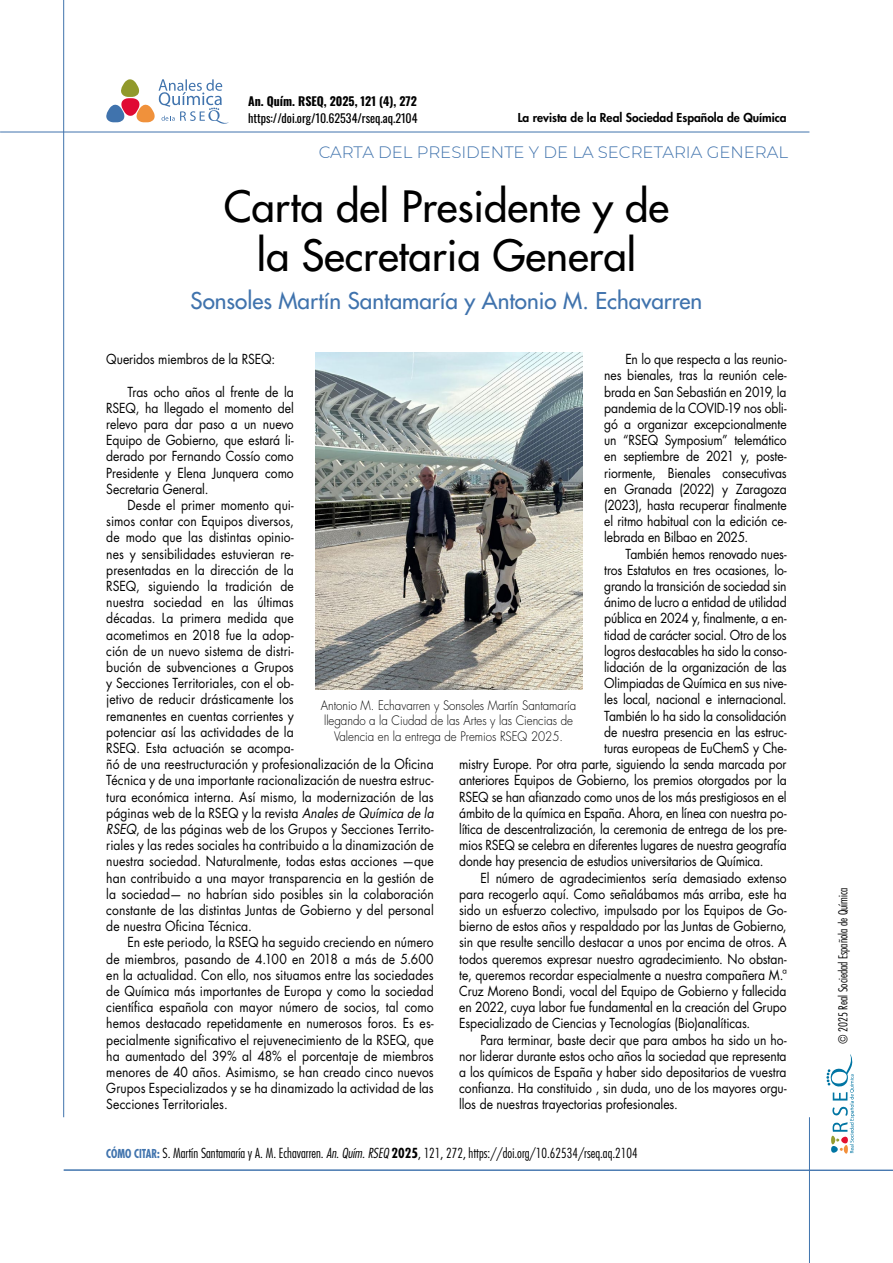
<style>
.page{position:relative;width:893px;height:1263px;background:#fff}
.page>*{position:absolute;margin:0;border:0;box-sizing:border-box;transform-origin:0 0}
.t1{font:500 42px/48.3px "Futura Std";color:#000;text-align:center}
.t2{font:500 22.5px "Futura Std";color:#4073ad}
.t3{font:300 16.5px "Montserrat";color:#4073ad}
.t4{font:13.5px/16.2px "Futura Std";letter-spacing:-.005em;color:#000;text-align:justify;scale:.9 1}
.t5{font:300 condensed 13.5px "Futura Std";color:#000}
.t6{font:300 12.75px/15.3px "Futura Std";color:#000;text-align:center;scale:.9 1}
.t7{font:12px/16.5px "Oswald";color:#000}
.t8{font:800 12px "Futura Std";color:#000}
.t9{font:300 condensed 12px "Futura Std";color:#000}
.s1{font-style:italic}
.s2{font-weight:700;font-size:12px;color:#4073ad}
.s3{font-weight:700}
</style>
<div class="page">
<svg style="left:106px;top:79px;width:123px;height:45px"></svg>
<svg style="left:826px;top:1054px;width:29px;height:99px"></svg>
<hr style="left:0;top:132px;width:809px;height:1px;background:#4073ad">
<hr style="left:64px;top:1170px;width:829px;height:1px;background:#4073ad">
<hr style="left:63px;top:0;width:1px;height:1117px;background:#4073ad">
<hr style="left:809px;top:1117px;width:1px;height:146px;background:#4073ad">
<img style="left:315px;top:353px;width:268px;height:337px">
<p class="t7" style="left:248px;top:92px;width:171px">An. Quím. RSEQ, 2025, 121 (4), 272 https://doi.org/10.62534/rseq.aq.2104</p>
<p class="t8" style="left:518px;top:110px;width:270px">La revista de la Real Sociedad Española de Química</p>
<p class="t3" style="left:319px;top:141px;width:471px">CARTA DEL PRESIDENTE Y DE LA SECRETARIA GENERAL</p>
<h1 class="t1" style="left:224px;top:183px;width:447px">Carta del Presidente y de la Secretaria General</h1>
<h2 class="t2" style="left:191px;top:287px;width:513px">Sonsoles Martín Santamaría y Antonio M. Echavarren</h2>
<p class="t4" style="left:106px;top:351px;width:189px">Queridos miembros de la RSEQ:</p>
<p class="t4" style="left:106px;top:384px;width:210px;text-indent:21px">Tras ocho años al frente de la RSEQ, ha llegado el momento del relevo para dar paso a un nuevo Equipo de Gobierno, que estará li&shy;derado por Fernando Cossío como Presidente y Elena Junquera como Secretaria General.</p>
<p class="t4" style="left:106px;top:497px;width:365px;text-align:left;text-indent:21px">Desde el primer momento qui-<br>simos contar con Equipos diversos,<br>de modo que las distintas opinio-<br>nes y sensibilidades estuvieran re-<br>presentadas en la dirección de la<br>RSEQ, siguiendo la tradición de<br>nuestra sociedad en las últimas<br>décadas. La primera medida que<br>acometimos en 2018 fue la adop-<br>ción de un nuevo sistema de distri-<br>bución de subvenciones a Grupos<br>y Secciones Territoriales, con el ob-<br>jetivo de reducir drásticamente los<br>remanentes en cuentas corrientes y<br>potenciar así las actividades de la<br>RSEQ. Esta actuación se acompa-<br>ñó de una reestructuración y profesionalización de la Oficina Técnica y de una importante racionalización de nuestra estruc&shy;tura económica interna. Así mismo, la modernización de las páginas web de la RSEQ y la revista <span class="s1">Anales de Química de la RSEQ</span>, de las páginas web de los Grupos y Secciones Territo&shy;riales y las redes sociales ha contribuido a la dinamización de nuestra sociedad. Naturalmente, todas estas acciones —que han contribuido a una mayor transparencia en la gestión de la sociedad— no habrían sido posibles sin la colaboración constante de las distintas Juntas de Gobierno y del personal de nuestra Oficina Técnica.</p>
<p class="t4" style="left:106px;top:934px;width:365px;text-indent:21px">En este periodo, la RSEQ ha seguido creciendo en número de miembros, pasando de 4.100 en 2018 a más de 5.600 en la actualidad. Con ello, nos situamos entre las sociedades de Química más importantes de Europa y como la sociedad científica española con mayor número de socios, tal como hemos destacado repetidamente en numerosos foros. Es es&shy;pecialmente significativo el rejuvenecimiento de la RSEQ, que ha aumentado del 39% al 48% el porcentaje de miembros menores de 40 años. Asimismo, se han creado cinco nuevos Grupos Especializados y se ha dinamizado la actividad de las Secciones Territoriales.</p>
<p class="t4" style="left:604px;top:351px;width:204px;text-indent:21px">En lo que respecta a las reunio&shy;nes bienales, tras la reunión cele&shy;brada en San Sebastián en 2019, la pandemia de la COVID-19 nos obli&shy;gó a organizar excepcionalmente un “RSEQ Symposium” telemático en septiembre de 2021 y, poste&shy;riormente, Bienales consecutivas en Granada (2022) y Zaragoza (2023), hasta recuperar finalmente el ritmo habitual con la edición ce&shy;lebrada en Bilbao en 2025.</p>
<p class="t4" style="left:625px;top:546px;width:181px">También hemos renovado nues-</p>
<p class="t4" style="left:604px;top:562px;width:204px">tros Estatutos en tres ocasiones, lo-</p>
<p class="t4" style="left:604px;top:578px;width:204px">grando la transición de sociedad sin</p>
<p class="t4" style="left:604px;top:594px;width:204px">ánimo de lucro a entidad de utilidad</p>
<p class="t4" style="left:604px;top:610px;width:204px">pública en 2024 y, finalmente, a en-</p>
<p class="t4" style="left:604px;top:627px;width:204px">tidad de carácter social. Otro de los</p>
<p class="t4" style="left:604px;top:643px;width:204px">logros destacables ha sido la conso-</p>
<p class="t4" style="left:604px;top:659px;width:204px">lidación de la organización de las</p>
<p class="t4" style="left:604px;top:675px;width:204px">Olimpiadas de Química en sus nive-</p>
<p class="t4" style="left:604px;top:691px;width:204px">les local, nacional e internacional.</p>
<p class="t4" style="left:604px;top:708px;width:204px">También lo ha sido la consolidación</p>
<p class="t4" style="left:604px;top:724px;width:204px">de nuestra presencia en las estruc-</p>
<p class="t4" style="left:604px;top:740px;width:204px">turas europeas de EuChemS y Che-</p>
<p class="t4" style="left:459px;top:756px;width:365px">mistry Europe. Por otra parte, siguiendo la senda marcada por</p>
<p class="t4" style="left:459px;top:772px;width:365px">anteriores Equipos de Gobierno, los premios otorgados por la</p>
<p class="t4" style="left:459px;top:789px;width:365px">RSEQ se han afianzado como unos de los más prestigiosos en el</p>
<p class="t4" style="left:459px;top:805px;width:365px">ámbito de la química en España. Ahora, en línea con nuestra po-</p>
<p class="t4" style="left:459px;top:821px;width:365px">lítica de descentralización, la ceremonia de entrega de los pre-</p>
<p class="t4" style="left:459px;top:837px;width:365px">mios RSEQ se celebra en diferentes lugares de nuestra geografía</p>
<p class="t4" style="left:459px;top:853px;width:340px">donde hay presencia de estudios universitarios de Química.</p>
<p class="t4" style="left:480px;top:870px;width:342px">El número de agradecimientos sería demasiado extenso</p>
<p class="t4" style="left:459px;top:886px;width:365px">para recogerlo aquí. Como señalábamos más arriba, este ha</p>
<p class="t4" style="left:459px;top:902px;width:365px">sido un esfuerzo colectivo, impulsado por los Equipos de Go-</p>
<p class="t4" style="left:459px;top:918px;width:365px">bierno de estos años y respaldado por las Juntas de Gobierno,</p>
<p class="t4" style="left:459px;top:934px;width:365px">sin que resulte sencillo destacar a unos por encima de otros. A</p>
<p class="t4" style="left:459px;top:951px;width:365px">todos queremos expresar nuestro agradecimiento. No obstan-</p>
<p class="t4" style="left:459px;top:967px;width:365px">te, queremos recordar especialmente a nuestra compañera M.ª</p>
<p class="t4" style="left:459px;top:983px;width:365px">Cruz Moreno Bondi, vocal del Equipo de Gobierno y fallecida</p>
<p class="t4" style="left:459px;top:999px;width:365px">en 2022, cuya labor fue fundamental en la creación del Grupo</p>
<p class="t4" style="left:459px;top:1015px;width:325px">Especializado de Ciencias y Tecnologías (Bio)analíticas.</p>
<p class="t4" style="left:480px;top:1032px;width:342px">Para terminar, baste decir que para ambos ha sido un ho-</p>
<p class="t4" style="left:459px;top:1048px;width:365px">nor liderar durante estos ocho años la sociedad que representa</p>
<p class="t4" style="left:459px;top:1064px;width:365px">a los químicos de España y haber sido depositarios de vuestra</p>
<p class="t4" style="left:459px;top:1080px;width:365px">confianza. Ha constituido , sin duda, uno de los mayores orgu-</p>
<p class="t4" style="left:459px;top:1096px;width:245px">llos de nuestras trayectorias profesionales.</p>
<p class="t5" style="left:106px;top:1145px;width:533px"><span class="s2">CÓMO CITAR:</span> S. Martín Santamaría y A. M. Echavarren. <span class="s1">An. Quím. RSEQ</span> <span class="s3">2025</span>, 121, 272, https://doi.org/10.62534/rseq.aq.2104</p>
<p class="t6" style="left:321px;top:698px;width:285px">Antonio M. Echavarren y Sonsoles Martín Santamaría llegando a la Ciudad de las Artes y las Ciencias de<br>Valencia en la entrega de Premios RSEQ 2025.</p>
<p class="t9" style="left:836px;top:1044px;width:158px;rotate:-90deg">© 2025 Real Sociedad Española de Química</p>
</div>
